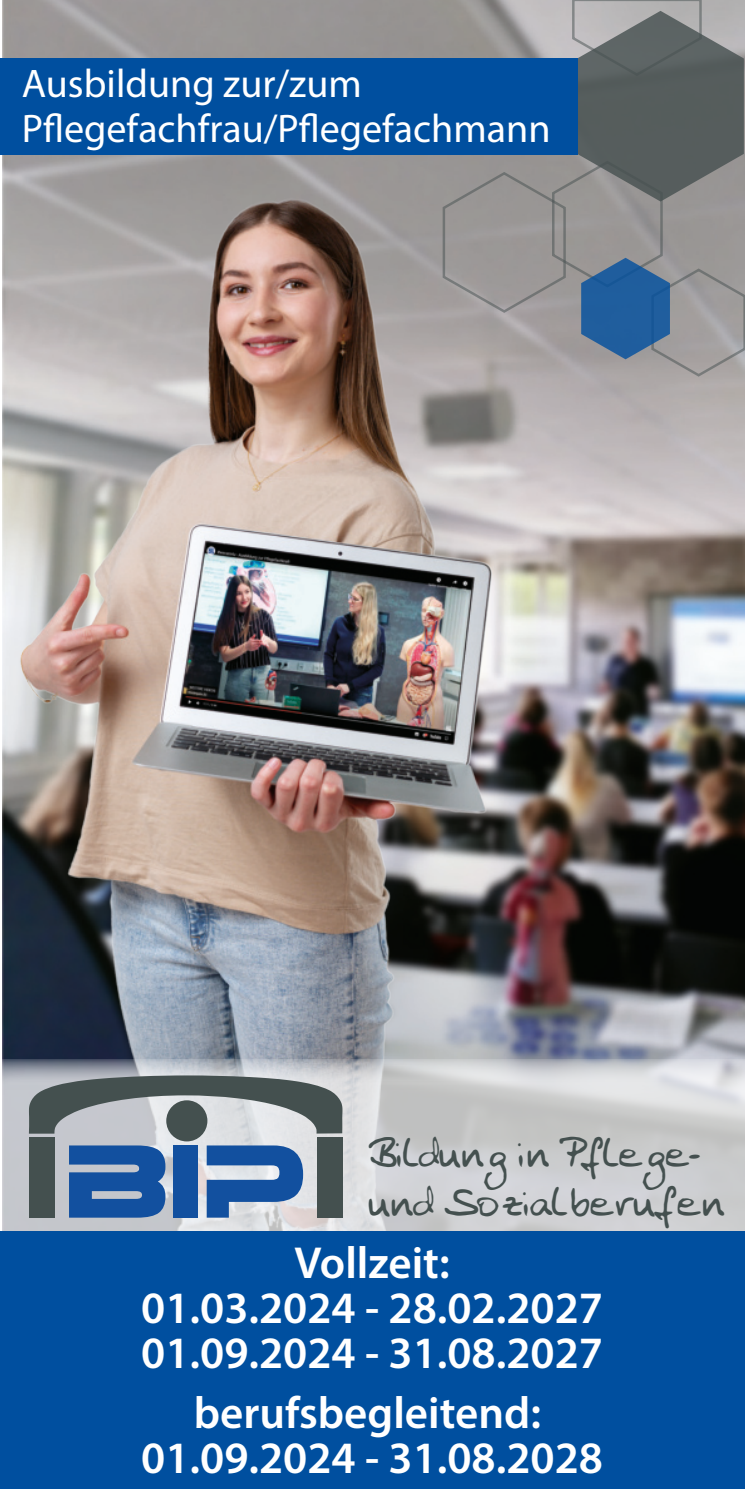
<style>
.page{position:relative;width:745px;height:1489px;background:#fff}
.page>*{position:absolute;margin:0;border:0;box-sizing:border-box;transform-origin:0 0}
.t1{font:600 45px/45px "Myriad Pro";color:#fff;text-align:center}
.t2{font:44.5px/49.8px "Schrift";color:#44504f}
.t3{font:40px/45px "Myriad Pro";color:#fff}
</style>
<div class="page">
<img style="left:3px;top:0;width:741px;height:1059px">
<svg style="left:442px;top:0;width:302px;height:376px;background:#7e8387"></svg>
<img style="left:0;top:114px;width:622px;height:945px">
<svg style="left:2px;top:1059px;width:742px;height:172px;background:#cccdd0"></svg>
<div style="left:0;top:1231px;width:744px;height:257px;background:#004f9f"></div>
<div style="left:0;top:58px;width:577px;height:96px;background:#004f9f"></div>
<svg style="left:29px;top:1075px;width:313px;height:58px;background:#8b9293"></svg>
<div style="left:29px;top:1136px;width:25px;height:81px;background:#44504f"></div>
<div style="left:316px;top:1136px;width:26px;height:81px;background:#44504f"></div>
<div style="left:166px;top:1100px;width:41px;height:41px;background:#44504f;border-radius:50%"></div>
<svg style="left:69px;top:1145px;width:96px;height:72px;background:#3064a7"></svg>
<div style="left:173px;top:1145px;width:25px;height:72px;background:#12509f"></div>
<svg style="left:206px;top:1145px;width:97px;height:72px;background:#5c84b8"></svg>
<p class="t3" style="left:22px;top:65px;width:530px">Ausbildung zur/zum<br>Pflegefachfrau/Pflegefachmann</p>
<p class="t2" style="left:369px;top:1130px;width:356px">Bildung in Pflege und Sozialberufen</p>
<p class="t2" style="left:688px;top:1117px;width:11px">-</p>
<p class="t1" style="left:141px;top:1243px;width:463px">Vollzeit:<br>01.03.2024 - 28.02.2027<br>01.09.2024 - 31.08.2027</p>
<p class="t1" style="left:141px;top:1393px;width:463px">berufsbegleitend:<br>01.09.2024 - 31.08.2028</p>
</div>
